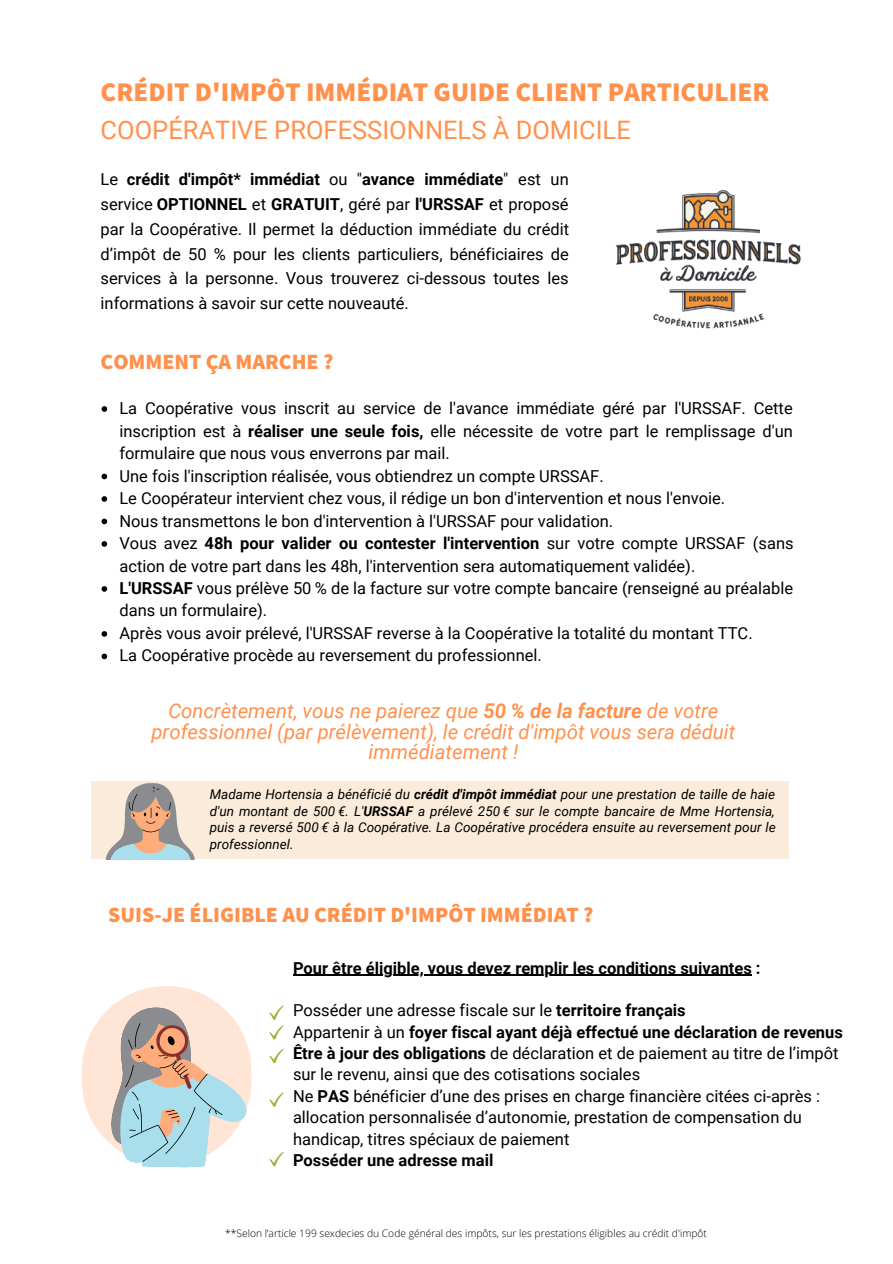
<style>
.page{position:relative;width:893px;height:1264px;background:#fff}
.page>*{position:absolute;margin:0;border:0;box-sizing:border-box;transform-origin:0 0}
.t1{font:900 27px "Mada";color:#ff914d}
.t2{font:25.5px "Roboto";color:#ff914d}
.t3{font:900 21.75px "Mada";color:#ff914d}
.t4{font:italic 20.25px/20.2px "Roboto";color:#ff914d;text-align:center}
.t5{font:16.5px/22.5px "Roboto";color:#000}
.t6{font:700 16.5px "Roboto";color:#000}
.t7{font:italic 13.5px/16.8px "Roboto";color:#000;text-align:justify}
.t8{font:300 10.2px "Open Sans";color:#000}
.s1{font-weight:700}
</style>
<div class="page">
<svg style="left:269px;top:1005px;width:15px;height:14px"></svg>
<div style="left:82px;top:985px;width:169px;height:180px;background:#ffe5d6;border-radius:85px"></div>
<svg style="left:269px;top:1025px;width:15px;height:14px"></svg>
<svg style="left:269px;top:1048px;width:15px;height:15px"></svg>
<svg style="left:269px;top:1092px;width:15px;height:14px"></svg>
<svg style="left:269px;top:1152px;width:15px;height:14px"></svg>
<svg style="left:108px;top:1003px;width:144px;height:165px"></svg>
<img style="left:615px;top:190px;width:186px;height:139px">
<div style="left:91px;top:781px;width:697px;height:78px;background:#fbebda"></div>
<svg style="left:105px;top:783px;width:90px;height:76px"></svg>
<hr style="left:293px;top:974px;width:458px;height:1px;background:#000">
<svg style="left:101px;top:406px;width:6px;height:6px"></svg>
<svg style="left:101px;top:473px;width:6px;height:6px"></svg>
<svg style="left:101px;top:496px;width:6px;height:6px"></svg>
<svg style="left:101px;top:518px;width:6px;height:6px"></svg>
<svg style="left:101px;top:541px;width:6px;height:5px"></svg>
<svg style="left:101px;top:586px;width:6px;height:5px"></svg>
<svg style="left:101px;top:631px;width:6px;height:5px"></svg>
<svg style="left:101px;top:653px;width:6px;height:6px"></svg>
<h1 class="t1" style="left:101px;top:76px;width:670px">CRÉDIT D'IMPÔT IMMÉDIAT GUIDE CLIENT PARTICULIER</h1>
<h2 class="t2" style="left:101px;top:112px;width:531px">COOPÉRATIVE PROFESSIONNELS À DOMICILE</h2>
<p class="t5" style="left:101px;top:166px;width:470px;line-height:24.8px;text-align:justify">Le <span class="s1">crédit d'impôt* immédiat</span> ou "<span class="s1">avance immédiate</span>" est un service <span class="s1">OPTIONNEL</span> et <span class="s1">GRATUIT</span>, géré par <span class="s1">l'URSSAF</span> et proposé par la Coopérative. Il permet la déduction immédiate du crédit d’impôt de 50 % pour les clients particuliers, bénéficiaires de services à la personne. Vous trouverez ci-dessous toutes les informations à savoir sur cette nouveauté.</p>
<h3 class="t3" style="left:101px;top:349px;width:234px">COMMENT ÇA MARCHE ?</h3>
<p class="t5" style="left:119px;top:396px;width:675px">La Coopérative vous inscrit au service de l'avance immédiate géré par l'URSSAF. Cette inscription est à <span class="s1">réaliser une seule fois,</span> elle nécessite de votre part le remplissage d'un formulaire que nous vous enverrons par mail.<br>Une fois l'inscription réalisée, vous obtiendrez un compte URSSAF.<br>Le Coopérateur intervient chez vous, il rédige un bon d'intervention et nous l'envoie.<br>Nous transmettons le bon d'intervention à l'URSSAF pour validation.<br>Vous avez <span class="s1">48h pour valider ou contester l'intervention</span> sur votre compte URSSAF (sans action de votre part dans les 48h, l'intervention sera automatiquement validée).<br><span class="s1">L'URSSAF</span> vous prélève 50 % de la facture sur votre compte bancaire (renseigné au préalable dans un formulaire).<br>Après vous avoir prélevé, l'URSSAF reverse à la Coopérative la totalité du montant TTC.<br>La Coopérative procède au reversement du professionnel.</p>
<p class="t4" style="left:151px;top:700px;width:585px">Concrètement, vous ne paierez que <span class="s1">50 % de la facture</span> de votre professionnel (par prélèvement), le crédit d'impôt vous sera déduit immédiatement !</p>
<p class="t7" style="left:210px;top:785px;width:567px">Madame Hortensia a bénéficié du <span class="s1">crédit d'impôt immédiat</span> pour une prestation de taille de haie d'un montant de 500 €. L'<span class="s1">URSSAF</span> a prélevé 250 € sur le compte bancaire de Mme Hortensia, puis a reversé 500 € à la Coopérative. La Coopérative procédera ensuite au reversement pour le professionnel.</p>
<h3 class="t3" style="left:108px;top:902px;width:487px">SUIS-JE ÉLIGIBLE AU CRÉDIT D'IMPÔT IMMÉDIAT ?</h3>
<p class="t6" style="left:293px;top:956px;width:469px">Pour être éligible, vous devez remplir les conditions suivantes :</p>
<p class="t5" style="left:293px;top:999px;width:551px;line-height:21.3px">Posséder une adresse fiscale sur le <span class="s1">territoire français<br></span>Appartenir à un <span class="s1">foyer fiscal ayant déjà effectué une déclaration de revenus Être à jour des obligations</span> de déclaration et de paiement au titre de l’impôt sur le revenu, ainsi que des cotisations sociales<br>Ne <span class="s1">PAS</span> bénéficier d’une des prises en charge financière citées ci-après : allocation personnalisée d’autonomie, prestation de compensation du handicap, titres spéciaux de paiement</p>
<p class="t6" style="left:293px;top:1148px;width:202px">Posséder une adresse mail</p>
<p class="t8" style="left:225px;top:1226px;width:483px">**Selon l’article 199 sexdecies du Code général des impôts, sur les prestations éligibles au crédit d'impôt</p>
</div>
